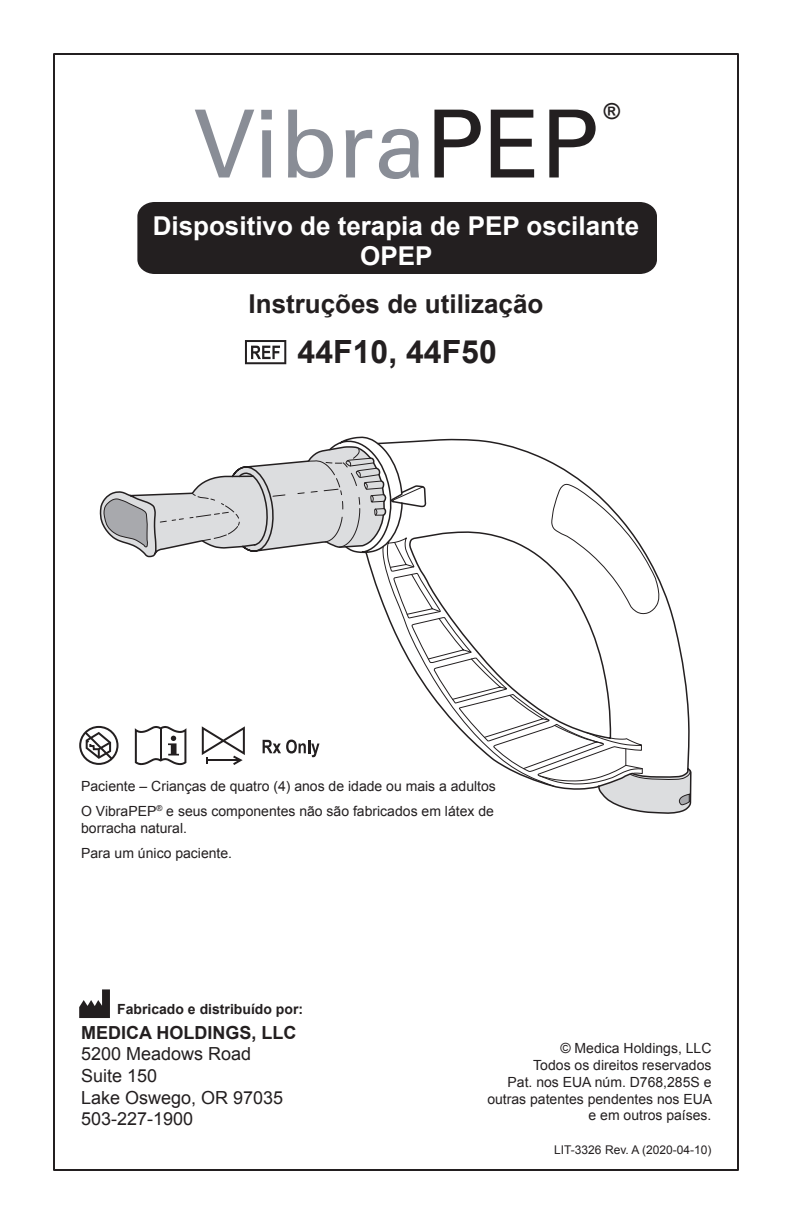
<style>
.page{position:relative;width:792px;height:1224px;background:#fff}
.page>*{position:absolute;margin:0;border:0;box-sizing:border-box;transform-origin:0 0}
.t1{font:94px "Univers LT Pro 55 Roman";color:#898d96}
.t2{font:700 32px "Arial";color:#231f20}
.t3{font:700 26px "Arial";color:#fff}
.t4{font:700 26px "Arial";color:#231f20}
.t5{font:700 22px "Arial";color:#231f20}
.t6{font:18px "Arial";color:#231f20}
.t7{font:700 18px "Arial";color:#231f20}
.t8{font:14px/16.8px "Arial";color:#231f20;text-align:right}
.t9{font:700 14px "Arial";color:#231f20}
.t10{font:12px "Arial";color:#231f20}
.s1{color:#231f20}
</style>
<div class="page">
<svg style="left:100px;top:463px;width:172px;height:94px"></svg>
<svg style="left:329px;top:436px;width:363px;height:378px"></svg>
<svg style="left:551px;top:484px;width:140px;height:322px"></svg>
<svg style="left:376px;top:438px;width:314px;height:332px"></svg>
<svg style="left:386px;top:535px;width:258px;height:250px"></svg>
<svg style="left:272px;top:449px;width:354px;height:317px"></svg>
<div style="left:137px;top:202px;width:520px;height:72px;background:#231f20"></div>
<svg style="left:245px;top:340px;width:41px;height:24px"></svg>
<svg style="left:263px;top:740px;width:56px;height:17px"></svg>
<svg style="left:135px;top:726px;width:51px;height:39px"></svg>
<svg style="left:79px;top:726px;width:40px;height:39px"></svg>
<svg style="left:202px;top:726px;width:43px;height:39px"></svg>
<svg style="left:79px;top:989px;width:31px;height:29px"></svg>
<p class="t1" style="left:193px;top:79px;width:407px">Vibra<span class="s1">PEP</span></p>
<p class="t5" style="left:604px;top:97px;width:18px">®</p>
<p class="t3" style="left:153px;top:209px;width:488px">Dispositivo de terapia de PEP oscilante</p>
<p class="t3" style="left:360px;top:239px;width:74px">OPEP</p>
<p class="t4" style="left:249px;top:286px;width:296px">Instruções de utilização</p>
<p class="t2" style="left:298px;top:331px;width:201px">44F10, 44F50</p>
<p class="t8" style="left:81px;top:778px;width:416px">Paciente – Crianças de quatro (4) anos de idade ou mais a adultos</p>
<p class="t8" style="left:81px;top:803px;width:414px;text-align:left">O VibraPEP<sup>®</sup> e seus componentes não são fabricados em látex de borracha natural.</p>
<p class="t8" style="left:81px;top:844px;width:152px">Para um único paciente.</p>
<p class="t9" style="left:117px;top:1000px;width:187px">Fabricado e distribuído por:</p>
<p class="t7" style="left:81px;top:1021px;width:217px">MEDICA HOLDINGS, LLC</p>
<p class="t6" style="left:81px;top:1042px;width:172px">5200 Meadows Road</p>
<p class="t6" style="left:81px;top:1064px;width:78px">Suite 150</p>
<p class="t6" style="left:81px;top:1085px;width:204px">Lake Oswego, OR 97035</p>
<p class="t6" style="left:81px;top:1107px;width:114px">503-227-1900</p>
<p class="t8" style="left:560px;top:1040px;width:153px">© Medica Holdings, LLC</p>
<p class="t8" style="left:533px;top:1057px;width:180px">Todos os direitos reservados</p>
<p class="t8" style="left:487px;top:1074px;width:226px">Pat. nos EUA núm. D768,285S e outras patentes pendentes nos EUA e em outros países.</p>
<p class="t10" style="left:554px;top:1142px;width:159px">LIT-3326 Rev. A (2020-04-10)</p>
</div>
